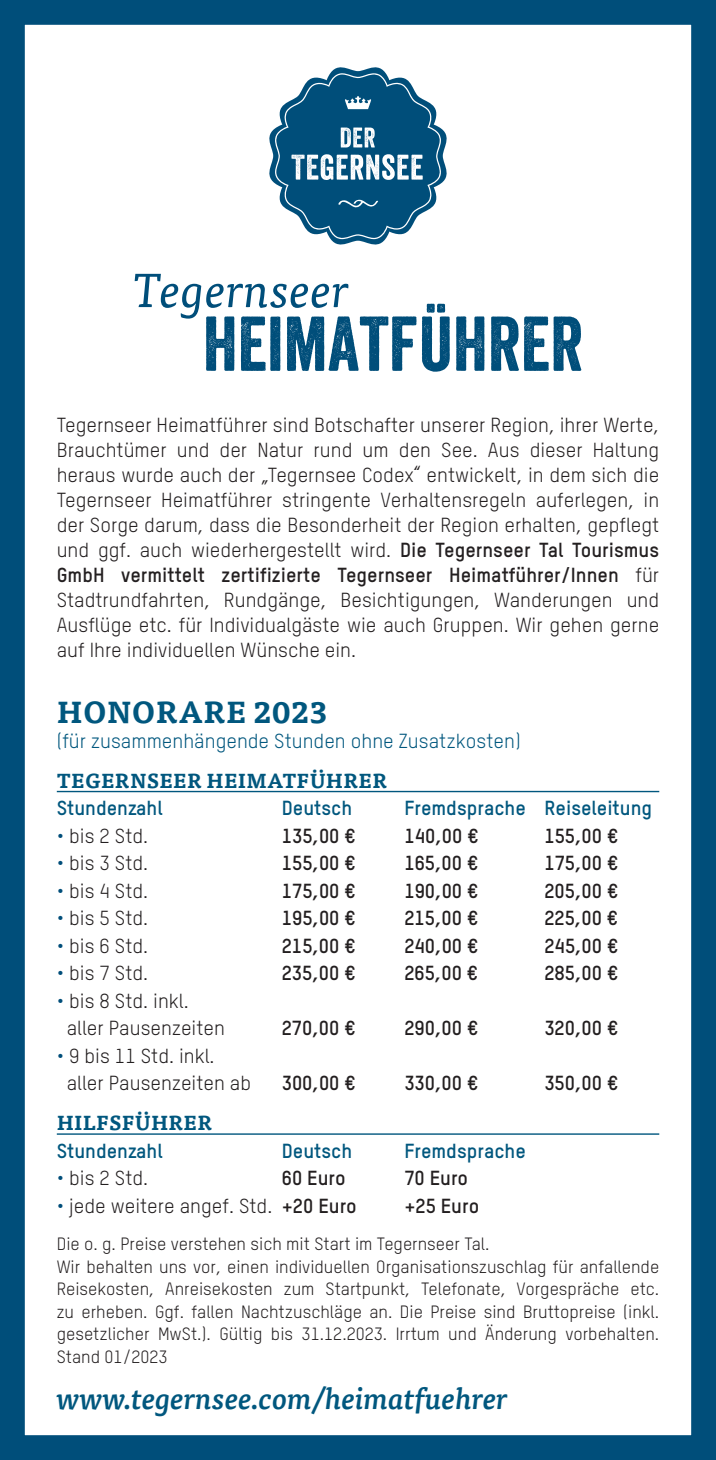
<style>
.page{position:relative;width:716px;height:1460px;background:#fff}
.page>*{position:absolute;margin:0;border:0;box-sizing:border-box;transform-origin:0 0}
.t1{font:italic 500 30px "Tisa Pro";color:#01577e}
.t2{font:700 30px "Tisa Pro";letter-spacing:.01em;color:#01577e}
.t3{font:20px/25px "TSTAR";color:#231f20}
.t4{font:700 20px "TSTAR";color:#231f20}
.t5{font:700 20px "TSTAR";color:#01577e}
.t6{font:20px "TSTAR";color:#01577e}
.t7{font:700 20px "Tisa Pro";letter-spacing:.01em;color:#01577e}
.t8{font:17.5px/22.5px "TSTAR";color:#231f20}
.s1{font-weight:700}
.s2{color:#004e7a}
</style>
<div class="page">
<div style="left:0;top:0;width:716px;height:1460px;border:25px solid #004e7a"></div>
<svg style="left:269px;top:67px;width:177px;height:177px"></svg>
<svg style="left:422px;top:304px;width:28px;height:68px"></svg>
<svg style="left:456px;top:316px;width:28px;height:55px"></svg>
<svg style="left:491px;top:316px;width:90px;height:55px"></svg>
<svg style="left:135px;top:274px;width:281px;height:97px"></svg>
<hr style="left:57px;top:791px;width:602px;height:1px;background:#01577e">
<hr style="left:57px;top:1133px;width:602px;height:2px;background:#01577e">
<p class="t3" style="left:57px;top:412px;width:604px;text-align:justify">Tegernseer Heimatführer sind Botschafter unserer Region, ihrer Werte, Brauchtümer und der Natur rund um den See. Aus dieser Haltung heraus wurde auch der „Tegernsee Codex“ entwickelt, in dem sich die Tegernseer Heimatführer stringente Verhaltensregeln auferlegen, in der Sorge darum, dass die Besonderheit der Region erhalten, gepflegt und ggf. auch wiederhergestellt wird. <span class="s1">Die Tegernseer Tal Tourismus GmbH vermittelt zertifizierte Tegernseer Heimatführer/Innen</span> für Stadtrundfahrten, Rundgänge, Besichtigungen, Wanderungen und Ausflüge etc. für Individualgäste wie auch Gruppen. Wir gehen gerne auf Ihre individuellen Wünsche ein.</p>
<h1 class="t2" style="left:57px;top:687px;width:272px">HONORARE 2023</h1>
<p class="t6" style="left:57px;top:728px;width:465px">(für zusammenhängende Stunden ohne Zusatzkosten)</p>
<p class="t7" style="left:57px;top:764px;width:332px">TEGERNSEER HEIMATFÜHRER</p>
<p class="t5" style="left:57px;top:795px;width:107px">Stundenzahl</p>
<p class="t5" style="left:282px;top:795px;width:72px">Deutsch</p>
<p class="t5" style="left:404px;top:795px;width:249px">Fremdsprache Reiseleitung</p>
<p class="t3" style="left:57px;top:823px;width:93px"><span class="s2">•</span> bis 2 Std.</p>
<p class="t4" style="left:282px;top:823px;width:75px">135,00 €</p>
<p class="t4" style="left:404px;top:823px;width:76px">140,00 €</p>
<p class="t4" style="left:544px;top:823px;width:75px">155,00 €</p>
<p class="t3" style="left:57px;top:850px;width:93px"><span class="s2">•</span> bis 3 Std.</p>
<p class="t4" style="left:282px;top:850px;width:75px">155,00 €</p>
<p class="t4" style="left:404px;top:850px;width:75px">165,00 €</p>
<p class="t4" style="left:544px;top:850px;width:75px">175,00 €</p>
<p class="t3" style="left:57px;top:878px;width:93px"><span class="s2">•</span> bis 4 Std.</p>
<p class="t4" style="left:282px;top:878px;width:75px">175,00 €</p>
<p class="t4" style="left:404px;top:878px;width:75px">190,00 €</p>
<p class="t4" style="left:544px;top:878px;width:75px">205,00 €</p>
<p class="t3" style="left:57px;top:905px;width:93px"><span class="s2">•</span> bis 5 Std.</p>
<p class="t4" style="left:282px;top:905px;width:75px">195,00 €</p>
<p class="t4" style="left:404px;top:905px;width:75px">215,00 €</p>
<p class="t4" style="left:544px;top:905px;width:75px">225,00 €</p>
<p class="t3" style="left:57px;top:933px;width:93px"><span class="s2">•</span> bis 6 Std.</p>
<p class="t4" style="left:282px;top:933px;width:75px">215,00 €</p>
<p class="t4" style="left:404px;top:933px;width:75px">240,00 €</p>
<p class="t4" style="left:544px;top:933px;width:75px">245,00 €</p>
<p class="t3" style="left:57px;top:960px;width:93px"><span class="s2">•</span> bis 7 Std.</p>
<p class="t4" style="left:282px;top:960px;width:75px">235,00 €</p>
<p class="t4" style="left:404px;top:960px;width:75px">265,00 €</p>
<p class="t4" style="left:544px;top:960px;width:75px">285,00 €</p>
<p class="t3" style="left:67px;top:986px;width:160px;line-height:27.5px;text-indent:-10px"><span class="s2">•</span> bis 8 Std. inkl. aller Pausenzeiten</p>
<p class="t4" style="left:282px;top:1015px;width:75px">270,00 €</p>
<p class="t4" style="left:404px;top:1015px;width:75px">290,00 €</p>
<p class="t4" style="left:544px;top:1015px;width:75px">320,00 €</p>
<p class="t3" style="left:67px;top:1041px;width:186px;line-height:27.5px;text-indent:-10px"><span class="s2">•</span> 9 bis 11 Std. inkl. aller Pausenzeiten ab</p>
<p class="t4" style="left:282px;top:1070px;width:75px">300,00 €</p>
<p class="t4" style="left:404px;top:1070px;width:75px">330,00 €</p>
<p class="t4" style="left:544px;top:1070px;width:75px">350,00 €</p>
<p class="t7" style="left:57px;top:1107px;width:157px">HILFSFÜHRER</p>
<p class="t5" style="left:57px;top:1138px;width:107px">Stundenzahl</p>
<p class="t5" style="left:282px;top:1138px;width:72px">Deutsch</p>
<p class="t5" style="left:404px;top:1138px;width:123px">Fremdsprache</p>
<p class="t3" style="left:57px;top:1165px;width:93px"><span class="s2">•</span> bis 2 Std.</p>
<p class="t4" style="left:282px;top:1165px;width:65px">60 Euro</p>
<p class="t4" style="left:404px;top:1165px;width:65px">70 Euro</p>
<p class="t3" style="left:57px;top:1193px;width:302px"><span class="s2">•</span> jede weitere angef. Std. <span class="s1">+20 Euro</span></p>
<p class="t4" style="left:404px;top:1193px;width:76px">+25 Euro</p>
<p class="t8" style="left:57px;top:1232px;width:604px">Die o. g. Preise verstehen sich mit Start im Tegernseer Tal.<br>Wir behalten uns vor, einen individuellen Organisationszuschlag für anfallende Reisekosten, Anreisekosten zum Startpunkt, Telefonate, Vorgespräche etc. zu erheben. Ggf. fallen Nachtzuschläge an. Die Preise sind Bruttopreise (inkl. gesetzlicher MwSt.). Gültig bis 31.12.2023. Irrtum und Änderung vorbehalten.<br>Stand 01/2023</p>
<h1 class="t1" style="left:57px;top:1375px;width:453px">www.tegernsee.com/heimatfuehrer</h1>
</div>
